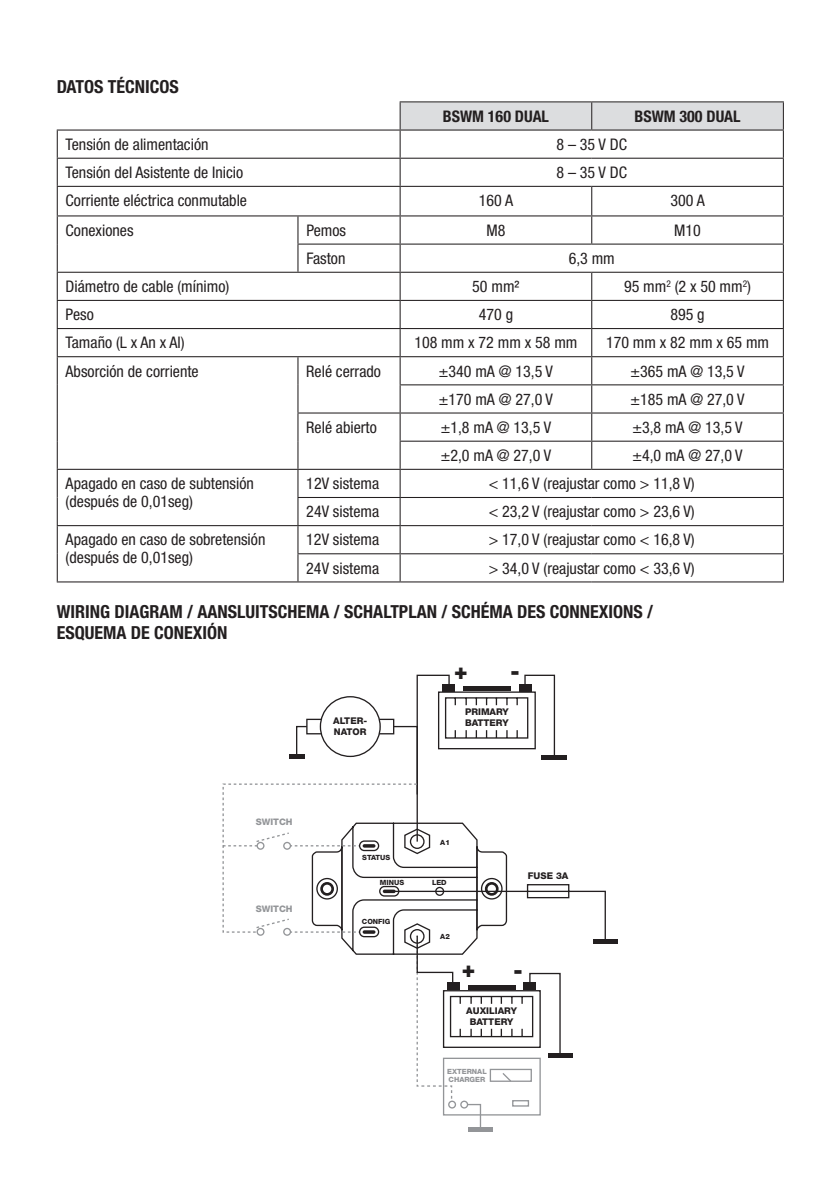
<style>
.page{position:relative;width:840px;height:1191px;background:#fff}
.page>*{position:absolute;margin:0;border:0;box-sizing:border-box;transform-origin:0 0}
.t1{font:900 22.6px "Helvetica Neue LT Std";color:#231f20}
.t2{font:700 condensed 18px/21px "Helvetica Neue LT Std";color:#231f20}
.t3{font:condensed 16px/18px "Helvetica Neue LT Std";color:#231f20}
.t4{font:700 condensed 16px "Helvetica Neue LT Std";color:#231f20}
.t5{font:800 9.2px/11.2px "Helvetica Neue LT Std";color:#231f20}
.t6{font:800 9px "Helvetica Neue LT Std";color:#939598}
.t7{font:800 7.2px "Helvetica Neue LT Std";color:#231f20}
.t8{font:800 7.2px/8.6px "Helvetica Neue LT Std";color:#939598}
</style>
<div class="page">
<div style="left:468px;top:1126px;width:24px;height:5px;background:#939598"></div>
<hr style="left:592px;top:939px;width:25px;height:4px;background:#231f20">
<svg style="left:222px;top:674px;width:384px;height:456px"></svg>
<div style="left:435px;top:886px;width:9px;height:10px;border:1px solid #231f20;border-radius:50%"></div>
<hr style="left:57px;top:129px;width:241px;height:2px;background:#231f20">
<hr style="left:298px;top:129px;width:102px;height:2px;background:#231f20">
<hr style="left:57px;top:158px;width:241px;height:1px;background:#231f20">
<hr style="left:298px;top:158px;width:102px;height:1px;background:#231f20">
<hr style="left:57px;top:186px;width:241px;height:1px;background:#231f20">
<hr style="left:298px;top:186px;width:102px;height:1px;background:#231f20">
<hr style="left:57px;top:215px;width:241px;height:1px;background:#231f20">
<hr style="left:298px;top:215px;width:102px;height:1px;background:#231f20">
<hr style="left:297px;top:243px;width:103px;height:2px;background:#231f20">
<svg style="left:297px;top:216px;width:1px;height:56px"></svg>
<hr style="left:57px;top:272px;width:241px;height:1px;background:#231f20">
<hr style="left:298px;top:272px;width:102px;height:1px;background:#231f20">
<hr style="left:57px;top:300px;width:241px;height:1px;background:#231f20">
<hr style="left:298px;top:300px;width:102px;height:1px;background:#231f20">
<hr style="left:57px;top:328px;width:241px;height:1px;background:#231f20">
<hr style="left:298px;top:328px;width:102px;height:1px;background:#231f20">
<hr style="left:57px;top:356px;width:241px;height:1px;background:#231f20">
<hr style="left:298px;top:356px;width:102px;height:1px;background:#231f20">
<hr style="left:297px;top:412px;width:103px;height:1px;background:#231f20">
<hr style="left:57px;top:469px;width:241px;height:1px;background:#231f20">
<hr style="left:298px;top:469px;width:102px;height:1px;background:#231f20">
<hr style="left:297px;top:497px;width:103px;height:1px;background:#231f20">
<hr style="left:57px;top:525px;width:241px;height:1px;background:#231f20">
<hr style="left:298px;top:525px;width:102px;height:1px;background:#231f20">
<svg style="left:57px;top:131px;width:1px;height:450px"></svg>
<hr style="left:297px;top:553px;width:103px;height:1px;background:#231f20">
<svg style="left:297px;top:357px;width:1px;height:224px"></svg>
<hr style="left:57px;top:581px;width:241px;height:1px;background:#231f20">
<hr style="left:298px;top:581px;width:102px;height:1px;background:#231f20">
<hr style="left:400px;top:581px;width:191px;height:1px;background:#231f20">
<hr style="left:591px;top:581px;width:192px;height:1px;background:#231f20">
<hr style="left:399px;top:101px;width:192px;height:1px;background:#231f20">
<hr style="left:591px;top:101px;width:192px;height:1px;background:#231f20">
<svg style="left:399px;top:102px;width:384px;height:479px"></svg>
<p class="t2" style="left:57px;top:76px;width:124px">DATOS TÉCNICOS</p>
<p class="t4" style="left:442px;top:106px;width:108px">BSWM 160 DUAL</p>
<p class="t4" style="left:634px;top:106px;width:108px">BSWM 300 DUAL</p>
<p class="t3" style="left:66px;top:135px;width:144px">Tensión de alimentación</p>
<p class="t3" style="left:556px;top:135px;width:72px">8 – 35 V DC</p>
<p class="t3" style="left:66px;top:163px;width:179px">Tensión del Asistente de Inicio</p>
<p class="t3" style="left:556px;top:163px;width:72px">8 – 35 V DC</p>
<p class="t3" style="left:66px;top:191px;width:183px">Corriente eléctrica conmutable</p>
<p class="t3" style="left:478px;top:191px;width:36px">160 A</p>
<p class="t3" style="left:670px;top:191px;width:36px">300 A</p>
<p class="t3" style="left:66px;top:221px;width:69px">Conexiones</p>
<p class="t3" style="left:306px;top:221px;width:41px">Pemos</p>
<p class="t3" style="left:486px;top:221px;width:20px">M8</p>
<p class="t3" style="left:673px;top:221px;width:28px">M10</p>
<p class="t3" style="left:306px;top:249px;width:41px">Faston</p>
<p class="t3" style="left:568px;top:249px;width:48px">6,3 mm</p>
<p class="t3" style="left:66px;top:277px;width:165px">Diámetro de cable (mínimo)</p>
<p class="t3" style="left:472px;top:277px;width:49px">50 mm²</p>
<p class="t3" style="left:623px;top:277px;width:128px">95 mm<sup>2</sup> (2 x 50 mm<sup>2</sup>)</p>
<p class="t3" style="left:66px;top:305px;width:30px">Peso</p>
<p class="t3" style="left:478px;top:305px;width:36px">470 g</p>
<p class="t3" style="left:670px;top:305px;width:36px">895 g</p>
<p class="t3" style="left:66px;top:333px;width:120px">Tamaño (L x An x Al)</p>
<p class="t3" style="left:414px;top:333px;width:164px">108 mm x 72 mm x 58 mm</p>
<p class="t3" style="left:605px;top:333px;width:164px">170 mm x 82 mm x 65 mm</p>
<p class="t3" style="left:66px;top:362px;width:134px">Absorción de corriente</p>
<p class="t3" style="left:306px;top:362px;width:76px">Relé cerrado</p>
<p class="t3" style="left:438px;top:362px;width:116px">±340 mA @ 13,5 V</p>
<p class="t3" style="left:630px;top:362px;width:116px">±365 mA @ 13,5 V</p>
<p class="t3" style="left:438px;top:390px;width:116px">±170 mA @ 27,0 V</p>
<p class="t3" style="left:630px;top:390px;width:116px">±185 mA @ 27,0 V</p>
<p class="t3" style="left:306px;top:418px;width:72px">Relé abierto</p>
<p class="t3" style="left:440px;top:418px;width:112px">±1,8 mA @ 13,5 V</p>
<p class="t3" style="left:632px;top:418px;width:112px">±3,8 mA @ 13,5 V</p>
<p class="t3" style="left:440px;top:446px;width:112px">±2,0 mA @ 27,0 V</p>
<p class="t3" style="left:632px;top:446px;width:112px">±4,0 mA @ 27,0 V</p>
<p class="t3" style="left:66px;top:474px;width:190px">Apagado en caso de subtensión (después de 0,01seg)</p>
<p class="t3" style="left:306px;top:474px;width:74px">12V sistema</p>
<p class="t3" style="left:488px;top:474px;width:207px">&lt; 11,6 V (reajustar como &gt; 11,8 V)</p>
<p class="t3" style="left:306px;top:502px;width:74px">24V sistema</p>
<p class="t3" style="left:488px;top:502px;width:207px">&lt; 23,2 V (reajustar como &gt; 23,6 V)</p>
<p class="t3" style="left:66px;top:530px;width:201px">Apagado en caso de sobretensión (después de 0,01seg)</p>
<p class="t3" style="left:306px;top:530px;width:74px">12V sistema</p>
<p class="t3" style="left:488px;top:530px;width:207px">&gt; 17,0 V (reajustar como &lt; 16,8 V)</p>
<p class="t3" style="left:306px;top:559px;width:74px">24V sistema</p>
<p class="t3" style="left:488px;top:559px;width:207px">&gt; 34,0 V (reajustar como &lt; 33,6 V)</p>
<p class="t2" style="left:57px;top:601px;width:597px">WIRING DIAGRAM / AANSLUITSCHEMA / SCHALTPLAN / SCHÉMA DES CONNEXIONS /<br>ESQUEMA DE CONEXIÓN</p>
<h1 class="t1" style="left:454px;top:657px;width:15px">+</h1>
<h1 class="t1" style="left:510px;top:657px;width:11px">-</h1>
<p class="t6" style="left:255px;top:816px;width:38px">SWITCH</p>
<p class="t6" style="left:255px;top:903px;width:38px">SWITCH</p>
<p class="t5" style="left:333px;top:715px;width:35px">ALTER-<br>NATOR</p>
<p class="t5" style="left:464px;top:706px;width:45px">PRIMARY<br>BATTERY</p>
<p class="t7" style="left:362px;top:853px;width:29px">STATUS</p>
<p class="t7" style="left:440px;top:838px;width:11px">A1</p>
<p class="t7" style="left:379px;top:878px;width:26px">MINUS</p>
<p class="t7" style="left:432px;top:878px;width:16px">LED</p>
<p class="t7" style="left:362px;top:917px;width:30px">CONFIG</p>
<p class="t7" style="left:440px;top:932px;width:11px">A2</p>
<p class="t5" style="left:527px;top:869px;width:42px">FUSE 3A</p>
<h1 class="t1" style="left:461px;top:955px;width:15px">+</h1>
<h1 class="t1" style="left:513px;top:956px;width:11px">-</h1>
<p class="t5" style="left:466px;top:1005px;width:52px;text-align:center">AUXILIARY<br>BATTERY</p>
<p class="t8" style="left:447px;top:1066px;width:41px">EXTERNAL<br>CHARGER</p>
</div>
